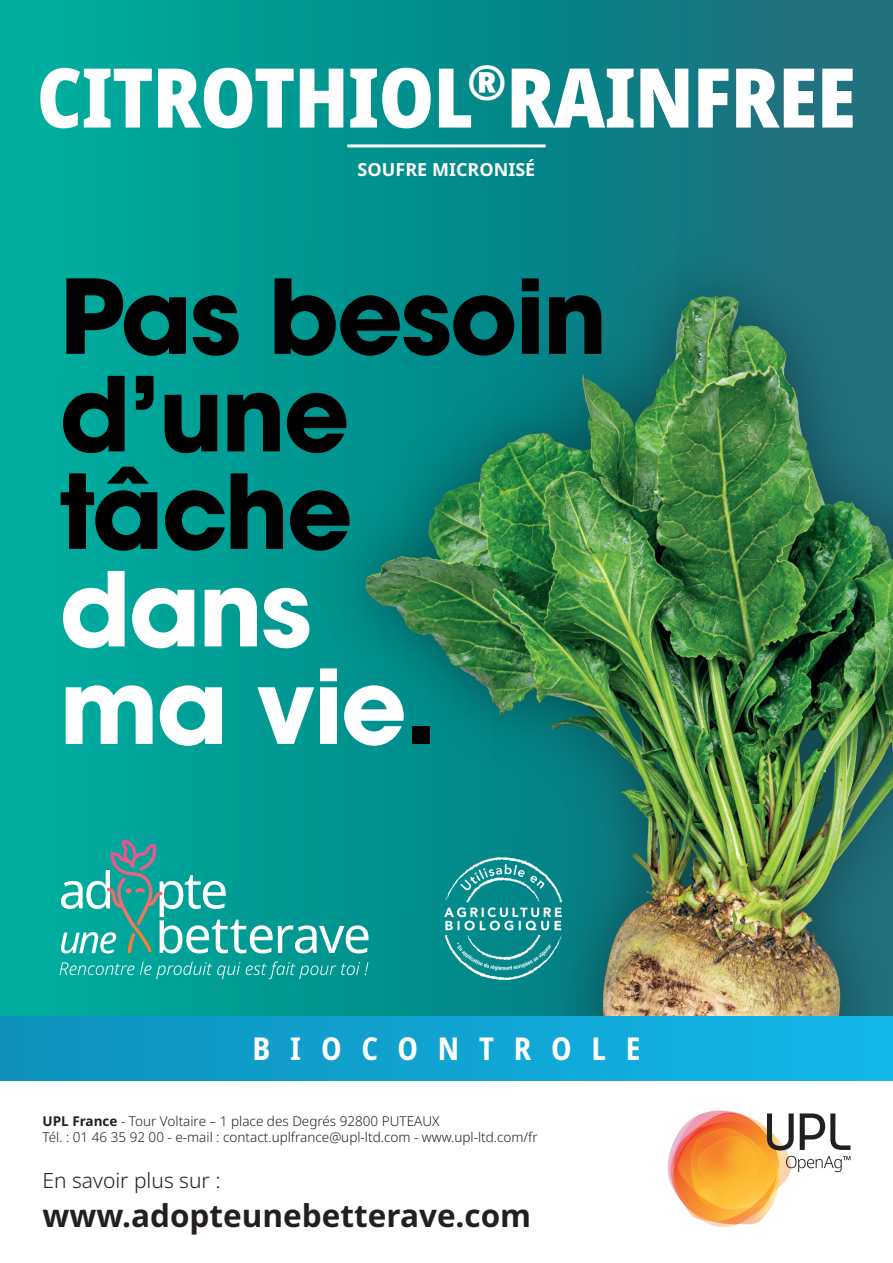
<style>
.page{position:relative;width:893px;height:1263px;background:#fff}
.page>*{position:absolute;margin:0;border:0;box-sizing:border-box;transform-origin:0 0}
.t1{font:700 102px/97.5px "ITC Avant Garde Pro";letter-spacing:-.02em;color:#000}
.t2{font:700 102px "ITC Avant Garde Pro";color:#fff}
.t3{font:900 condensed 82.5px "Noto Sans";letter-spacing:-.01em;color:#fff}
.t4{font:700 31.5px "Noto Sans";color:#231f20}
.t5{font:700 condensed 31.5px "Noto Sans";letter-spacing:.63em;color:#fff}
.t6{font:300 21px "Noto Sans";color:#231f20}
.t7{font:700 18px "Noto Sans";color:#fff}
.t8{font:300 13.5px "Noto Sans";color:#231f20}
.s1{color:#fff}
.s2{color:#000}
.s3{font-weight:700}
</style>
<div class="page">
<div style="left:0;top:0;width:893px;height:1079px;background:linear-gradient(to right,#00af9e,#1c6a7b)"></div>
<img style="left:252px;top:133px;width:641px;height:883px">
<svg style="left:668px;top:1111px;width:182px;height:116px"></svg>
<div style="left:0;top:1016px;width:893px;height:64px;background:linear-gradient(to right,#0e91ba,#13b7ea)"></div>
<svg style="left:60px;top:962px;width:74px;height:13px"></svg>
<svg style="left:140px;top:961px;width:100px;height:18px;background:#23ada4"></svg>
<svg style="left:246px;top:961px;width:122px;height:18px;background:#20a49f"></svg>
<svg style="left:61px;top:839px;width:307px;height:114px;background:#28a8a1"></svg>
<img style="left:444px;top:858px;width:117px;height:121px">
<hr style="left:347px;top:144px;width:199px;height:3px;background:#fff">
<p class="t3" style="left:37px;top:35px;width:821px">CITROTHIOL<sup>®</sup>RAINFREE</p>
<p class="t7" style="left:358px;top:157px;width:179px">SOUFRE MICRONISÉ</p>
<p class="t1" style="left:60px;top:266px;width:549px">Pas besoin d’une</p>
<p class="t1" style="left:60px;top:461px;width:295px">tâche <span class="s1">dans</span></p>
<p class="t2" style="left:60px;top:638px;width:379px">ma vie<span class="s2">.</span></p>
<p class="t5" style="left:252px;top:1026px;width:389px">BIOCONTROLE</p>
<p class="t8" style="left:43px;top:1111px;width:398px"><span class="s3">UPL France</span> - Tour Voltaire – 1 place des Degrés 92800 PUTEAUX</p>
<p class="t8" style="left:43px;top:1127px;width:497px">Tél. : 01 46 35 92 00 - e-mail : contact.uplfrance@upl-ltd.com - www.upl-ltd.com/fr</p>
<p class="t6" style="left:43px;top:1166px;width:179px">En savoir plus sur :</p>
<p class="t4" style="left:43px;top:1193px;width:490px">www.adopteunebetterave.com</p>
</div>
